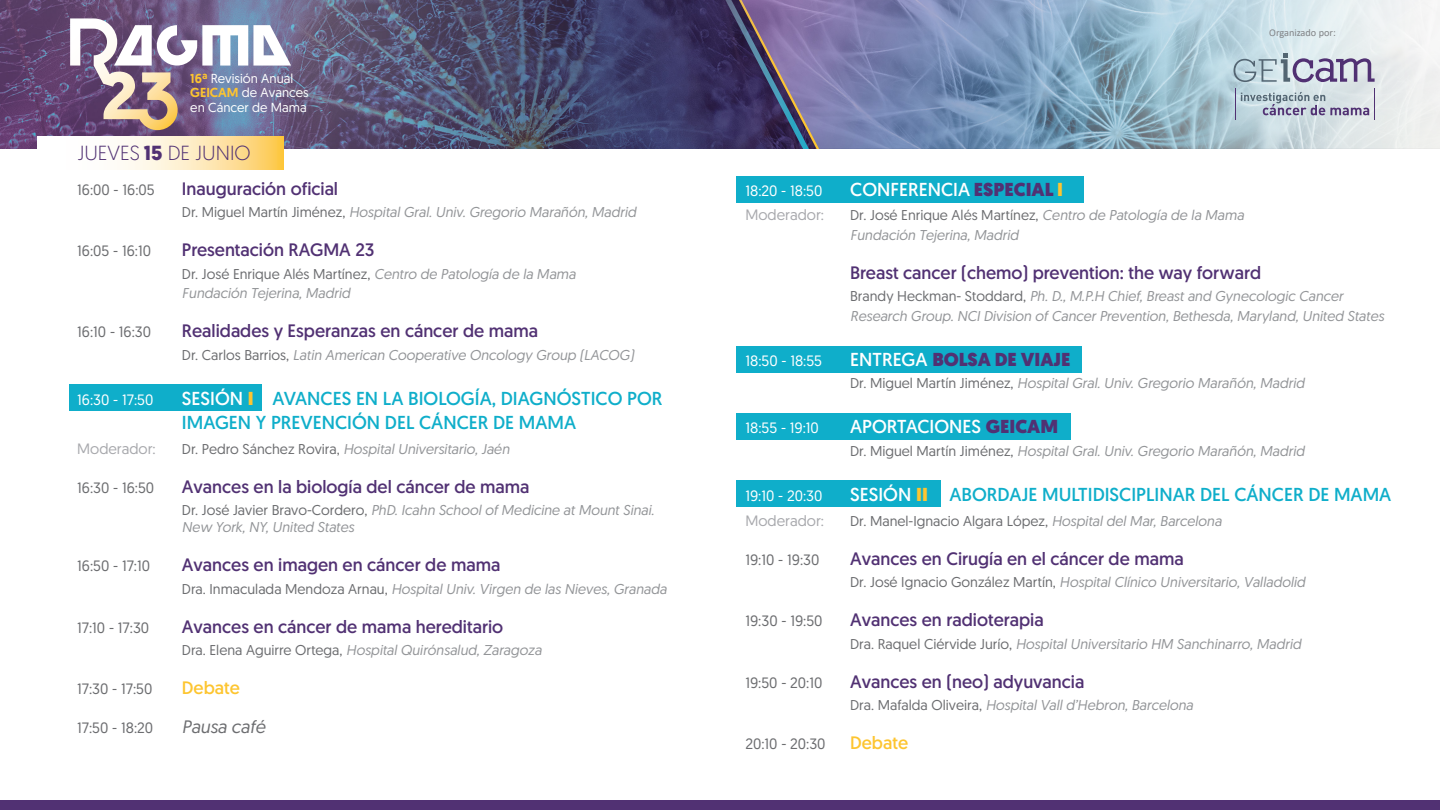
<style>
.page{position:relative;width:1440px;height:810px;background:#fff}
.page>*{position:absolute;margin:0;border:0;box-sizing:border-box;transform-origin:0 0}
.t1{font:300 20.4px "Geomanist";color:#513173}
.t2{font:18.75px/24px "Geomanist";color:#0faeca}
.t3{font:18.75px "Geomanist";color:#fff}
.t4{font:900 18.75px "Geomanist";color:#513173}
.t5{font:18px "Geomanist";color:#513173}
.t6{font:18px "Geomanist";color:#fdc530}
.t7{font:italic 18px "Geomanist";color:#6c6d70}
.t8{font:15px "Geomanist";color:#6c6d70}
.t9{font:15px "Geomanist";color:#fff}
.t10{font:15px "Geomanist";color:#a8a9ad}
.t11{font:italic 14.25px/19.5px "Geomanist";color:#939598}
.t12{font:14.25px "Geomanist";color:#6c6d70}
.t13{font:13.05px/14.2px "Geomanist";color:#fff}
.t14{font:10.27px "Calibri";color:#808285}
.s1{font-weight:500;color:#fdc530}
.s2{font-weight:700}
.s3{font-style:normal;color:#6c6d70}
.s4{color:#fff}
.s5{font-weight:900;color:#fdc530}
.s6{font-weight:900;color:#513173}
.s7{font-weight:400;color:#fff}
.s8{font-style:italic;color:#939598}
</style>
<div class="page">
<img style="left:0;top:0;width:652px;height:149px">
<img style="left:1011px;top:0;width:54px;height:149px">
<svg style="left:652px;top:0;width:43px;height:149px;background:#3a3866"></svg>
<svg style="left:695px;top:0;width:316px;height:149px;background:#696f9a"></svg>
<svg style="left:37px;top:137px;width:247px;height:32px"></svg>
<div style="left:69px;top:384px;width:192px;height:27px;background:#0faeca"></div>
<div style="left:736px;top:176px;width:348px;height:27px;background:#0faeca"></div>
<div style="left:736px;top:413px;width:335px;height:27px;background:#0faeca"></div>
<div style="left:736px;top:346px;width:346px;height:27px;background:#0faeca"></div>
<div style="left:736px;top:480px;width:205px;height:27px;background:#0faeca"></div>
<div style="left:0;top:800px;width:1440px;height:10px;background:#513173"></div>
<svg style="left:70px;top:18px;width:221px;height:112px"></svg>
<svg style="left:1065px;top:0;width:375px;height:149px;background:#b8ced8"></svg>
<svg style="left:1241px;top:92px;width:128px;height:23px;background:#b5bdcb"></svg>
<hr style="left:1235px;top:88px;width:1px;height:32px;background:#513173">
<hr style="left:1374px;top:88px;width:1px;height:32px;background:#513173">
<svg style="left:1234px;top:53px;width:141px;height:29px;background:#b2b8c9"></svg>
<p class="t13" style="left:190px;top:71px;width:120px"><span class="s1">16ª</span> Revisión Anual<br><span class="s1">GEICAM</span> de Avances en Cáncer de Mama</p>
<h1 class="t1" style="left:78px;top:140px;width:174px">JUEVES <span class="s2">15</span> DE JUNIO</h1>
<p class="t8" style="left:77px;top:180px;width:79px">16:00 - 16:05</p>
<p class="t5" style="left:182px;top:177px;width:158px">Inauguración oficial</p>
<p class="t11" style="left:182px;top:202px;width:456px"><span class="s3">Dr. Miguel Martín Jiménez,</span> Hospital Gral. Univ. Gregorio Marañón, Madrid</p>
<p class="t8" style="left:77px;top:242px;width:75px">16:05 - 16:10</p>
<p class="t5" style="left:182px;top:239px;width:194px">Presentación RAGMA 23</p>
<p class="t11" style="left:182px;top:264px;width:395px"><span class="s3">Dr. José Enrique Alés Martínez,</span> Centro de Patología de la Mama<br>Fundación Tejerina, Madrid</p>
<p class="t8" style="left:77px;top:323px;width:75px">16:10 - 16:30</p>
<p class="t5" style="left:182px;top:320px;width:358px">Realidades y Esperanzas en cáncer de mama</p>
<p class="t11" style="left:182px;top:345px;width:453px"><span class="s3">Dr. Carlos Barrios,</span> Latin American Cooperative Oncology Group (LACOG)</p>
<p class="t9" style="left:77px;top:390px;width:78px">16:30 - 17:50</p>
<h2 class="t2" style="left:182px;top:386px;width:482px"><span class="s4">SESIÓN</span> <span class="s5">I</span> AVANCES EN LA BIOLOGÍA, DIAGNÓSTICO POR<br>IMAGEN Y PREVENCIÓN DEL CÁNCER DE MAMA</h2>
<p class="t10" style="left:77px;top:439px;width:80px">Moderador:</p>
<p class="t11" style="left:182px;top:439px;width:329px"><span class="s3">Dr. Pedro Sánchez Rovira,</span> Hospital Universitario, Jaén</p>
<p class="t8" style="left:77px;top:478px;width:79px">16:30 - 16:50</p>
<p class="t5" style="left:182px;top:475px;width:349px">Avances en la biología del cáncer de mama</p>
<p class="t11" style="left:182px;top:501px;width:474px;line-height:17.2px"><span class="s3">Dr. José Javier Bravo-Cordero,</span> PhD. Icahn School of Medicine at Mount Sinai.<br>New York, NY, United States</p>
<p class="t8" style="left:77px;top:557px;width:74px">16:50 - 17:10</p>
<p class="t5" style="left:182px;top:554px;width:320px">Avances en imagen en cáncer de mama</p>
<p class="t11" style="left:182px;top:579px;width:486px"><span class="s3">Dra. Inmaculada Mendoza Arnau,</span> Hospital Univ. Virgen de las Nieves, Granada</p>
<p class="t8" style="left:77px;top:618px;width:74px">17:10 - 17:30</p>
<p class="t5" style="left:182px;top:615px;width:323px">Avances en cáncer de mama hereditario</p>
<p class="t11" style="left:182px;top:640px;width:361px"><span class="s3">Dra. Elena Aguirre Ortega,</span> Hospital Quirónsalud, Zaragoza</p>
<p class="t8" style="left:77px;top:680px;width:77px">17:30 - 17:50</p>
<p class="t6" style="left:182px;top:677px;width:59px">Debate</p>
<p class="t8" style="left:77px;top:719px;width:77px">17:50 - 18:20</p>
<p class="t7" style="left:182px;top:716px;width:85px">Pausa café</p>
<p class="t14" style="left:1269px;top:26px;width:68px">Organizado por:</p>
<p class="t9" style="left:745px;top:181px;width:78px">18:20 - 18:50</p>
<h2 class="t3" style="left:850px;top:177px;width:214px">CONFERENCIA <span class="s6">ESPECIAL</span> <span class="s5">I</span></h2>
<p class="t10" style="left:745px;top:205px;width:80px">Moderador:</p>
<p class="t11" style="left:850px;top:205px;width:395px"><span class="s3">Dr. José Enrique Alés Martínez,</span> Centro de Patología de la Mama<br>Fundación Tejerina, Madrid</p>
<p class="t5" style="left:850px;top:261px;width:412px">Breast cancer (chemo) prevention: the way forward</p>
<p class="t11" style="left:850px;top:286px;width:535px"><span class="s3">Brandy Heckman- Stoddard,</span> Ph. D., M.P.H Chief, Breast and Gynecologic Cancer<br>Research Group. NCI Division of Cancer Prevention, Bethesda, Maryland, United States</p>
<p class="t9" style="left:745px;top:351px;width:78px">18:50 - 18:55</p>
<h2 class="t4" style="left:850px;top:346px;width:222px"><span class="s7">ENTREGA</span> BOLSA DE VIAJE</h2>
<p class="t11" style="left:850px;top:373px;width:456px"><span class="s3">Dr. Miguel Martín Jiménez,</span> Hospital Gral. Univ. Gregorio Marañón, Madrid</p>
<p class="t9" style="left:745px;top:418px;width:75px">18:55 - 19:10</p>
<h2 class="t3" style="left:850px;top:415px;width:210px">APORTACIONES <span class="s6">GEICAM</span></h2>
<p class="t11" style="left:850px;top:441px;width:456px"><span class="s3">Dr. Miguel Martín Jiménez,</span> Hospital Gral. Univ. Gregorio Marañón, Madrid</p>
<p class="t9" style="left:745px;top:486px;width:79px">19:10 - 20:30</p>
<h2 class="t2" style="left:850px;top:482px;width:543px"><span class="s4">SESIÓN</span> <span class="s5">II</span> ABORDAJE MULTIDISCIPLINAR DEL CÁNCER DE MAMA</h2>
<p class="t10" style="left:745px;top:511px;width:80px">Moderador:</p>
<p class="t12" style="left:850px;top:511px;width:373px">Dr. Manel-Ignacio Algara López, <span class="s8">Hospital del Mar, Barcelona</span></p>
<p class="t8" style="left:745px;top:550px;width:75px">19:10 - 19:30</p>
<p class="t5" style="left:850px;top:547px;width:335px">Avances en Cirugía en el cáncer de mama</p>
<p class="t11" style="left:850px;top:572px;width:457px"><span class="s3">Dr. José Ignacio González Martín,</span> Hospital Clínico Universitario, Valladolid</p>
<p class="t8" style="left:745px;top:611px;width:79px">19:30 - 19:50</p>
<p class="t5" style="left:850px;top:608px;width:195px">Avances en radioterapia</p>
<p class="t11" style="left:850px;top:633px;width:452px"><span class="s3">Dra. Raquel Ciérvide Jurío,</span> Hospital Universitario HM Sanchinarro, Madrid</p>
<p class="t8" style="left:745px;top:673px;width:78px">19:50 - 20:10</p>
<p class="t5" style="left:850px;top:670px;width:236px">Avances en (neo) adyuvancia</p>
<p class="t11" style="left:850px;top:695px;width:345px"><span class="s3">Dra. Mafalda Oliveira,</span> Hospital Vall d’Hebron, Barcelona</p>
<p class="t8" style="left:745px;top:734px;width:82px">20:10 - 20:30</p>
<p class="t6" style="left:850px;top:731px;width:59px">Debate</p>
</div>
